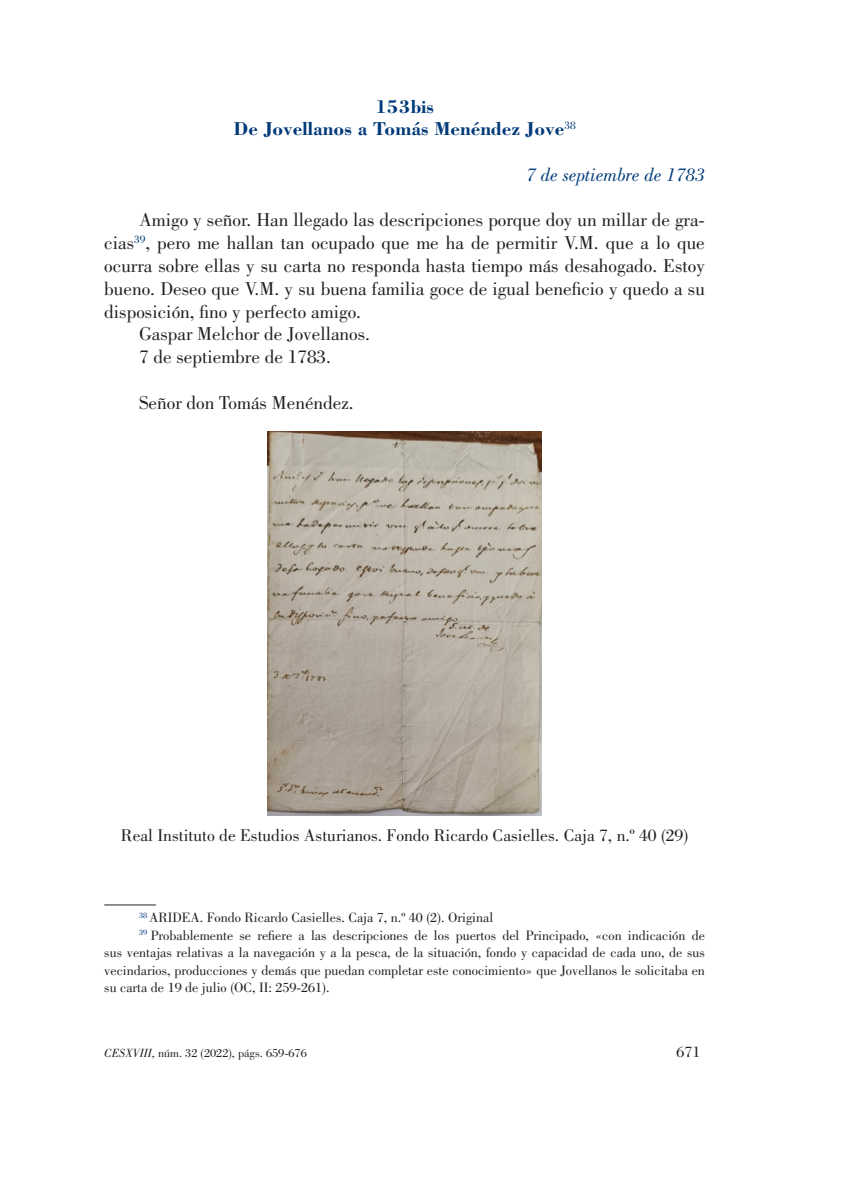
<style>
.page{position:relative;width:844px;height:1191px;background:#fff}
.page>*{position:absolute;margin:0;border:0;box-sizing:border-box;transform-origin:0 0}
.TEXTO{font:19.25px/22.8px "Bodoni Std";color:#231f20;text-align:justify}
.TEXTO-2{font:700 19.25px "Bodoni Std";color:#003a79}
.TEXTO-3{font:italic 19.25px "Bodoni Std";color:#003a79}
.CITA_EXENTA{font:17.5px "Bodoni Std";color:#231f20}
.t1{font:15.75px "Bodoni Std";color:#231f20}
.NOTAS{font:14px/17.5px "Bodoni Std";color:#231f20;text-align:justify}
.t2{font:12.25px "Bodoni Std";color:#231f20}
.s1{font-style:italic}
</style>
<div class="page">
<hr style="left:104px;top:904px;width:52px;height:1px;background:#231f20">
<img style="left:267px;top:432px;width:274px;height:384px">
<p class="TEXTO-2" style="left:375px;top:94px;width:60px">153bis</p>
<p class="TEXTO-2" style="left:233px;top:117px;width:343px">De Jovellanos a Tomás Menéndez Jove<sup>38</sup></p>
<p class="TEXTO-3" style="left:526px;top:164px;width:180px">7 de septiembre de 1783</p>
<p class="TEXTO" style="left:104px;top:209px;width:602px;text-indent:35px">Amigo y señor. Han llegado las descripciones porque doy un millar de gra&shy;cias<sup>39</sup>, pero me hallan tan ocupado que me ha de permitir V.M. que a lo que ocurra sobre ellas y su carta no responda hasta tiempo más desahogado. Estoy bueno. Deseo que V.M. y su buena familia goce de igual beneficio y quedo a su disposición, fino y perfecto amigo.</p>
<p class="TEXTO" style="left:139px;top:323px;width:232px">Gaspar Melchor de Jovellanos.</p>
<p class="TEXTO" style="left:139px;top:345px;width:193px">7 de septiembre de 1783.</p>
<p class="TEXTO" style="left:139px;top:391px;width:216px">Señor don Tomás Menéndez.</p>
<p class="CITA_EXENTA" style="left:121px;top:825px;width:568px">Real Instituto de Estudios Asturianos. Fondo Ricardo Casielles. Caja 7, n.º 40 (29)</p>
<p class="NOTAS" style="left:139px;top:909px;width:355px"><sup>38</sup> ARIDEA. Fondo Ricardo Casielles. Caja 7, n.º 40 (2). Original</p>
<p class="NOTAS" style="left:104px;top:926px;width:602px;text-indent:35px"><sup>39</sup> Probablemente se refiere a las descripciones de los puertos del Principado, «con indicación de sus ventajas relativas a la navegación y a la pesca, de la situación, fondo y capacidad de cada uno, de sus vecindarios, producciones y demás que puedan completar este conocimiento» que Jovellanos le solicitaba en su carta de 19 de julio (OC, II: 259-261).</p>
<p class="t2" style="left:104px;top:1046px;width:204px"><span class="s1">CESXVIII</span>, núm. 32 (2022), págs. 659-676</p>
<p class="t1" style="left:676px;top:1043px;width:25px">671</p>
</div>
